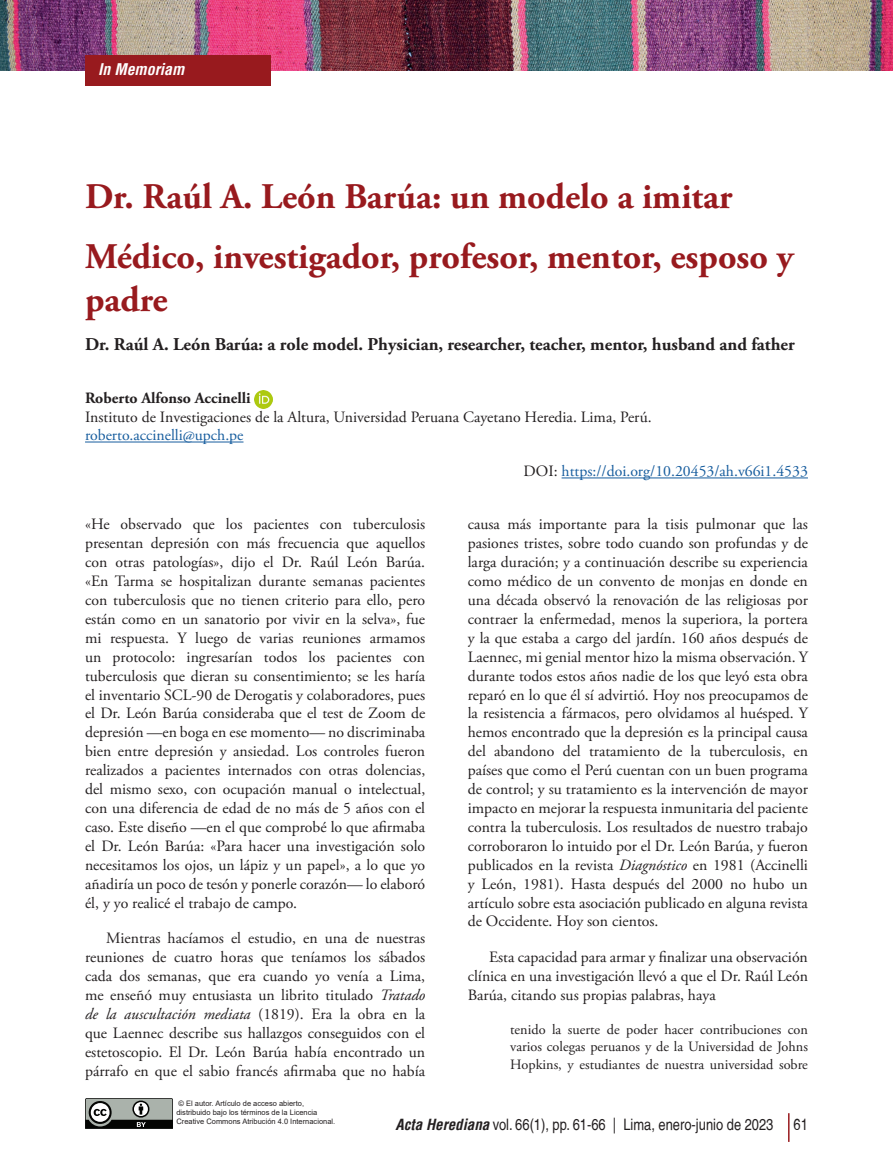
<style>
.page{position:relative;width:893px;height:1170px;background:#fff}
.page>*{position:absolute;margin:0;border:0;box-sizing:border-box;transform-origin:0 0}
.Titulo{font:700 36px/43.2px "Adobe Garamond Pro";color:#981a1e}
.Subtitulo_Ingles{font:700 18px "Adobe Garamond Pro";color:#231f20}
.Parrafo{font:15.75px/18.9px "Adobe Garamond Pro";color:#231f20;text-align:justify}
.Parrafo_1{font:15.75px/18.9px "Adobe Garamond Pro";color:#231f20;text-align:justify}
.Parrafo_SE{font:15.75px "Adobe Garamond Pro";color:#231f20}
.t1{font:condensed 15.75px "Helvetica LT";color:#231f20}
.Parrafo_D{font:15.75px "Adobe Garamond Pro";color:#175d9e}
.Parrafo_SE-2{font:15.75px "Adobe Garamond Pro";color:#175d9e}
.Parrafo_SE-3{font:700 15.75px "Adobe Garamond Pro";color:#231f20}
.t2{font:italic 700 condensed 15.75px "Helvetica";color:#fff}
.t3{font:condensed 15.75px "Helvetica";color:#231f20}
.cita_unica{font:14.25px/17.1px "Adobe Garamond Pro";color:#231f20;text-align:justify}
.t4{font:7.5px/9px "Arial";color:#231f20}
.s1{color:#231f20}
.s2{font-style:italic}
.s3{font-family:"Helvetica";font-weight:700;font-style:italic;font-size:15px}
</style>
<div class="page">
<img style="left:0;top:0;width:893px;height:71px">
<div style="left:85px;top:55px;width:186px;height:31px;background:#981a1e"></div>
<svg style="left:788px;top:1113px;width:1px;height:28px"></svg>
<svg style="left:85px;top:1098px;width:88px;height:31px;background:#757975"></svg>
<hr style="left:85px;top:441px;width:158px;height:1px;background:#175d9e">
<hr style="left:562px;top:477px;width:246px;height:1px;background:#175d9e">
<img style="left:255px;top:390px;width:18px;height:18px">
<p class="t2" style="left:98px;top:59px;width:88px">In Memoriam</p>
<p class="Titulo" style="left:85px;top:175px;width:649px">Dr. Raúl A. León Barúa: un modelo a imitar</p>
<p class="Titulo" style="left:85px;top:235px;width:710px">Médico, investigador, profesor, mentor, esposo y padre</p>
<p class="Subtitulo_Ingles" style="left:85px;top:333px;width:711px">Dr. Raúl A. León Barúa: a role model. Physician, researcher, teacher, mentor, husband and father</p>
<p class="Parrafo_SE-3" style="left:85px;top:388px;width:167px">Roberto Alfonso Accinelli</p>
<p class="Parrafo_SE" style="left:85px;top:407px;width:568px">Instituto de Investigaciones de la Altura, Universidad Peruana Cayetano Heredia. Lima, Perú.</p>
<p class="Parrafo_SE-2" style="left:85px;top:426px;width:160px">roberto.accinelli@upch.pe</p>
<p class="Parrafo_D" style="left:524px;top:462px;width:286px"><span class="s1">DOI:</span> https://doi.org/10.20453/ah.v66i1.4533</p>
<p class="Parrafo_1" style="left:85px;top:515px;width:342px">«He observado que los pacientes con tuberculosis presentan depresión con más frecuencia que aquellos con otras patologías», dijo el Dr. Raúl León Barúa. «En Tarma se hospitalizan durante semanas pacientes con tuberculosis que no tienen criterio para ello, pero están como en un sanatorio por vivir en la selva», fue mi respuesta. Y luego de varias reuniones armamos un protocolo: ingresarían todos los pacientes con tuberculosis que dieran su consentimiento; se les haría el inventario SCL-90 de Derogatis y colaboradores, pues el Dr. León Barúa consideraba que el test de Zoom de depresión —en boga en ese momento— no discriminaba bien entre depresión y ansiedad. Los controles fueron realizados a pacientes internados con otras dolencias, del mismo sexo, con ocupación manual o intelectual, con una diferencia de edad de no más de 5 años con el caso. Este diseño —en el que comprobé lo que afirmaba el Dr. León Barúa: «Para hacer una investigación solo necesitamos los ojos, un lápiz y un papel», a lo que yo añadiría un poco de tesón y ponerle corazón— lo elaboró él, y yo realicé el trabajo de campo.</p>
<p class="Parrafo" style="left:85px;top:929px;width:342px;text-indent:21px">Mientras hacíamos el estudio, en una de nuestras reuniones de cuatro horas que teníamos los sábados cada dos semanas, que era cuando yo venía a Lima, me enseñó muy entusiasta un librito titulado <span class="s2">Tratado de la auscultación mediata</span> (1819). Era la obra en la que Laennec describe sus hallazgos conseguidos con el estetoscopio. El Dr. León Barúa había encontrado un párrafo en que el sabio francés afirmaba que no había</p>
<p class="Parrafo" style="left:468px;top:515px;width:342px">causa más importante para la tisis pulmonar que las pasiones tristes, sobre todo cuando son profundas y de larga duración; y a continuación describe su experiencia como médico de un convento de monjas en donde en una década observó la renovación de las religiosas por contraer la enfermedad, menos la superiora, la portera y la que estaba a cargo del jardín. 160 años después de Laennec, mi genial mentor hizo la misma observación. Y durante todos estos años nadie de los que leyó esta obra reparó en lo que él sí advirtió. Hoy nos preocupamos de la resistencia a fármacos, pero olvidamos al huésped. Y hemos encontrado que la depresión es la principal causa del abandono del tratamiento de la tuberculosis, en países que como el Perú cuentan con un buen programa de control; y su tratamiento es la intervención de mayor impacto en mejorar la respuesta inmunitaria del paciente contra la tuberculosis. Los resultados de nuestro trabajo corroboraron lo intuido por el Dr. León Barúa, y fueron publicados en la revista <span class="s2">Diagnóstico</span> en 1981 (Accinelli y León, 1981). Hasta después del 2000 no hubo un artículo sobre esta asociación publicado en alguna revista de Occidente. Hoy son cientos.</p>
<p class="Parrafo" style="left:468px;top:948px;width:342px;text-indent:21px">Esta capacidad para armar y finalizar una observación clínica en una investigación llevó a que el Dr. Raúl León Barúa, citando sus propias palabras, haya</p>
<p class="cita_unica" style="left:510px;top:1021px;width:299px">tenido la suerte de poder hacer contribuciones con varios colegas peruanos y de la Universidad de Johns Hopkins, y estudiantes de nuestra universidad sobre</p>
<p class="t4" style="left:176px;top:1098px;width:160px">© El autor. Artículo de acceso abierto, distribuido bajo los términos de la Licencia<br>Creative Commons Atribución 4.0 Internacional.</p>
<p class="t1" style="left:396px;top:1114px;width:379px"><span class="s3">Acta Herediana</span> vol. 66(1), pp. 61-66 | Lima, enero-junio de 2023</p>
<p class="t3" style="left:794px;top:1114px;width:16px">61</p>
</div>
